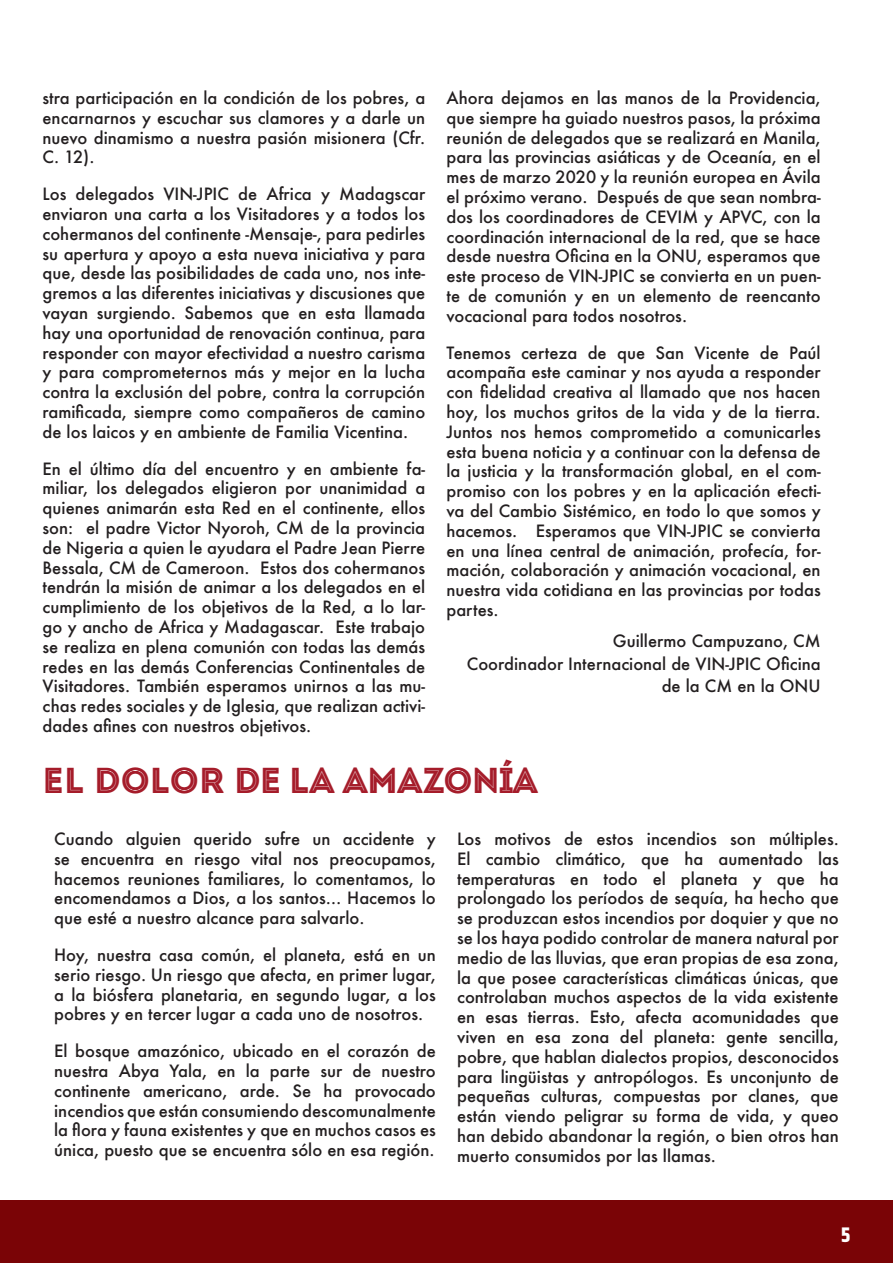
<style>
.page{position:relative;width:893px;height:1263px;background:#fff}
.page>*{position:absolute;margin:0;border:0;box-sizing:border-box;transform-origin:0 0}
.t1{font:36px "Intro Inline";letter-spacing:-.015em;color:#a51c2a}
.t2{font:700 21px "Khand";color:#fff}
.t3{font:500 16.5px/19.8px "Futura";color:#231f20;text-align:justify}
</style>
<div class="page">
<div style="left:0;top:1201px;width:893px;height:62px;background:#7a0406"></div>
<p class="t3" style="left:43px;top:88px;width:384px">stra participación en la condición de los pobres, a encarnarnos y escuchar sus clamores y a darle un nuevo dinamismo a nuestra pasión misionera (Cfr.<br>C. 12).</p>
<p class="t3" style="left:43px;top:184px;width:384px">Los delegados VIN-JPIC de Africa y Madagscar enviaron una carta a los Visitadores y a todos los cohermanos del continente -Mensaje-, para pedirles su apertura y apoyo a esta nueva iniciativa y para que, desde las posibilidades de cada uno, nos inte&shy;gremos a las diferentes iniciativas y discusiones que vayan surgiendo. Sabemos que en esta llamada hay una oportunidad de renovación continua, para responder con mayor efectividad a nuestro carisma y para comprometernos más y mejor en la lucha contra la exclusión del pobre, contra la corrupción ramificada, siempre como compañeros de camino de los laicos y en ambiente de Familia Vicentina.</p>
<p class="t3" style="left:43px;top:458px;width:384px">En el último día del encuentro y en ambiente fa&shy;miliar, los delegados eligieron por unanimidad a quienes animarán esta Red en el continente, ellos son: el padre Victor Nyoroh, CM de la provincia de Nigeria a quien le ayudara el Padre Jean Pierre Bessala, CM de Cameroon. Estos dos cohermanos tendrán la misión de animar a los delegados en el cumplimiento de los objetivos de la Red, a lo lar&shy;go y ancho de Africa y Madagascar. Este trabajo se realiza en plena comunión con todas las demás redes en las demás Conferencias Continentales de Visitadores. También esperamos unirnos a las mu&shy;chas redes sociales y de Iglesia, que realizan activi&shy;dades afines con nuestros objetivos.</p>
<p class="t3" style="left:446px;top:88px;width:376px">Ahora dejamos en las manos de la Providencia, que siempre ha guiado nuestros pasos, la próxima reunión de delegados que se realizará en Manila, para las provincias asiáticas y de Oceanía, en el mes de marzo 2020 y la reunión europea en Ávila el próximo verano. Después de que sean nombra&shy;dos los coordinadores de CEVIM y APVC, con la coordinación internacional de la red, que se hace desde nuestra Oficina en la ONU, esperamos que este proceso de VIN-JPIC se convierta en un puen&shy;te de comunión y en un elemento de reencanto vocacional para todos nosotros.</p>
<p class="t3" style="left:446px;top:342px;width:376px">Tenemos certeza de que San Vicente de Paúl acompaña este caminar y nos ayuda a responder con fidelidad creativa al llamado que nos hacen hoy, los muchos gritos de la vida y de la tierra.<br>Juntos nos hemos comprometido a comunicarles esta buena noticia y a continuar con la defensa de la justicia y la transformación global, en el com&shy;promiso con los pobres y en la aplicación efecti&shy;va del Cambio Sistémico, en todo lo que somos y hacemos. Esperamos que VIN-JPIC se convierta en una línea central de animación, profecía, for&shy;mación, colaboración y animación vocacional, en nuestra vida cotidiana en las provincias por todas partes.</p>
<p class="t3" style="left:467px;top:629px;width:355px;line-height:22.5px;text-align:right">Guillermo Campuzano, CM<br>Coordinador Internacional de VIN-JPIC Oficina de la CM en la ONU</p>
<h1 class="t1" style="left:43px;top:759px;width:497px">EL DOLOR DE LA AMAZONÍA</h1>
<p class="t3" style="left:54px;top:829px;width:383px">Cuando alguien querido sufre un accidente y se encuentra en riesgo vital nos preocupamos, hacemos reuniones familiares, lo comentamos, lo encomendamos a Dios, a los santos… Hacemos lo que esté a nuestro alcance para salvarlo.</p>
<p class="t3" style="left:54px;top:945px;width:383px">Hoy, nuestra casa común, el planeta, está en un serio riesgo. Un riesgo que afecta, en primer lugar, a la biósfera planetaria, en segundo lugar, a los pobres y en tercer lugar a cada uno de nosotros.</p>
<p class="t3" style="left:54px;top:1041px;width:383px">El bosque amazónico, ubicado en el corazón de nuestra Abya Yala, en la parte sur de nuestro continente americano, arde. Se ha provocado incendios que están consumiendo descomunalmente la flora y fauna existentes y que en muchos casos es única, puesto que se encuentra sólo en esa región.</p>
<p class="t3" style="left:457px;top:829px;width:383px">Los motivos de estos incendios son múltiples.<br>El cambio climático, que ha aumentado las temperaturas en todo el planeta y que ha prolongado los períodos de sequía, ha hecho que se produzcan estos incendios por doquier y que no se los haya podido controlar de manera natural por medio de las lluvias, que eran propias de esa zona, la que posee características climáticas únicas, que controlaban muchos aspectos de la vida existente en esas tierras. Esto, afecta acomunidades que viven en esa zona del planeta: gente sencilla, pobre, que hablan dialectos propios, desconocidos para lingüistas y antropólogos. Es unconjunto de pequeñas culturas, compuestas por clanes, que están viendo peligrar su forma de vida, y queo han debido abandonar la región, o bien otros han muerto consumidos por las llamas.</p>
<p class="t2" style="left:841px;top:1220px;width:11px">5</p>
</div>
